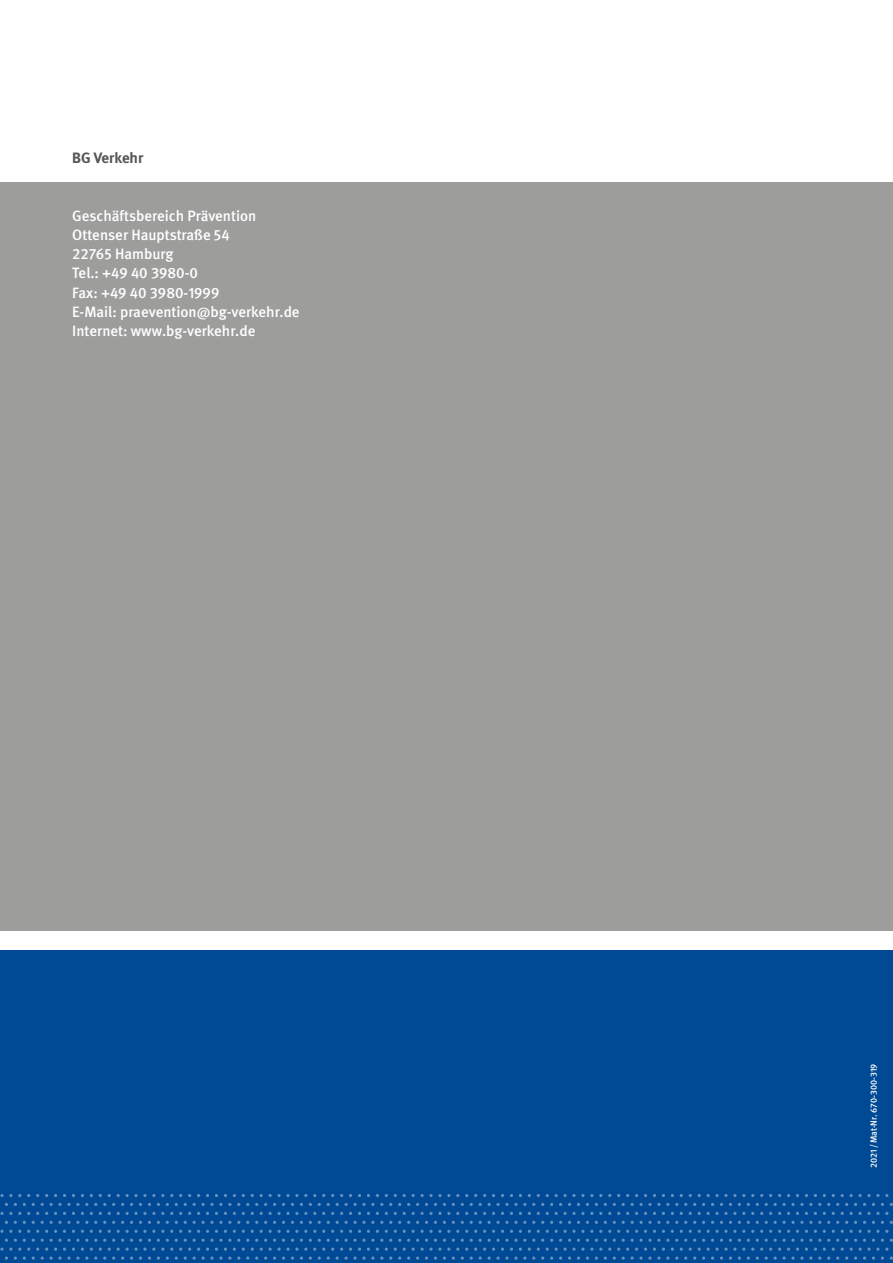
<style>
.page{position:relative;width:893px;height:1263px;background:#fff}
.page>*{position:absolute;margin:0;border:0;box-sizing:border-box;transform-origin:0 0}
._02_Fließtext_Adresse{font:500 15px/19.2px "DGUV Meta";color:#fff}
._02_Fließtext_Adresse-2{font:700 15px "DGUV Meta";color:#575656}
._02_Fließtext_Adresse-3{font:500 9px "DGUV Meta";letter-spacing:-.005em;color:#fff}
</style>
<div class="page">
<div style="left:0;top:182px;width:893px;height:749px;background:#9d9d9c"></div>
<div style="left:0;top:950px;width:893px;height:313px;background:#004994"></div>
<svg style="left:269px;top:1194px;width:38px;height:3px"></svg>
<svg style="left:412px;top:1194px;width:38px;height:3px"></svg>
<svg style="left:555px;top:1194px;width:38px;height:3px"></svg>
<svg style="left:698px;top:1194px;width:38px;height:3px"></svg>
<svg style="left:841px;top:1194px;width:38px;height:3px"></svg>
<svg style="left:269px;top:1212px;width:38px;height:3px"></svg>
<svg style="left:412px;top:1212px;width:38px;height:3px"></svg>
<svg style="left:555px;top:1212px;width:38px;height:3px"></svg>
<svg style="left:698px;top:1212px;width:38px;height:3px"></svg>
<svg style="left:841px;top:1212px;width:38px;height:3px"></svg>
<svg style="left:193px;top:1203px;width:38px;height:3px"></svg>
<svg style="left:336px;top:1203px;width:38px;height:3px"></svg>
<svg style="left:479px;top:1203px;width:38px;height:3px"></svg>
<svg style="left:622px;top:1203px;width:47px;height:3px"></svg>
<svg style="left:774px;top:1203px;width:38px;height:3px"></svg>
<svg style="left:193px;top:1221px;width:38px;height:3px"></svg>
<svg style="left:336px;top:1221px;width:38px;height:3px"></svg>
<svg style="left:479px;top:1221px;width:38px;height:3px"></svg>
<svg style="left:622px;top:1221px;width:47px;height:3px"></svg>
<svg style="left:774px;top:1221px;width:38px;height:3px"></svg>
<svg style="left:179px;top:1230px;width:178px;height:30px"></svg>
<svg style="left:358px;top:1230px;width:177px;height:30px"></svg>
<svg style="left:537px;top:1230px;width:182px;height:30px"></svg>
<svg style="left:720px;top:1230px;width:173px;height:30px"></svg>
<svg style="left:0;top:1194px;width:12px;height:3px"></svg>
<svg style="left:117px;top:1194px;width:47px;height:3px"></svg>
<svg style="left:0;top:1212px;width:12px;height:3px"></svg>
<svg style="left:117px;top:1212px;width:47px;height:3px"></svg>
<svg style="left:50px;top:1203px;width:38px;height:3px"></svg>
<svg style="left:50px;top:1221px;width:38px;height:3px"></svg>
<svg style="left:0;top:1230px;width:178px;height:30px"></svg>
<p class="_02_Fließtext_Adresse-2" style="left:72px;top:149px;width:73px">BG Verkehr</p>
<p class="_02_Fließtext_Adresse" style="left:72px;top:206px;width:186px">Geschäftsbereich Prävention<br>Ottenser Hauptstraße 54</p>
<p class="_02_Fließtext_Adresse" style="left:72px;top:245px;width:103px">22765 Hamburg</p>
<p class="_02_Fließtext_Adresse" style="left:72px;top:264px;width:127px">Tel.: +49 40 3980-0</p>
<p class="_02_Fließtext_Adresse" style="left:72px;top:283px;width:149px">Fax: +49 40 3980-1999</p>
<p class="_02_Fließtext_Adresse" style="left:72px;top:302px;width:229px">E-Mail: praevention@bg-verkehr.de</p>
<p class="_02_Fließtext_Adresse" style="left:72px;top:322px;width:185px">Internet: www.bg-verkehr.de</p>
<p class="_02_Fließtext_Adresse-3" style="left:868px;top:1168px;width:105px;rotate:-90deg">2021 /Mat-Nr. 670-300-319</p>
</div>
